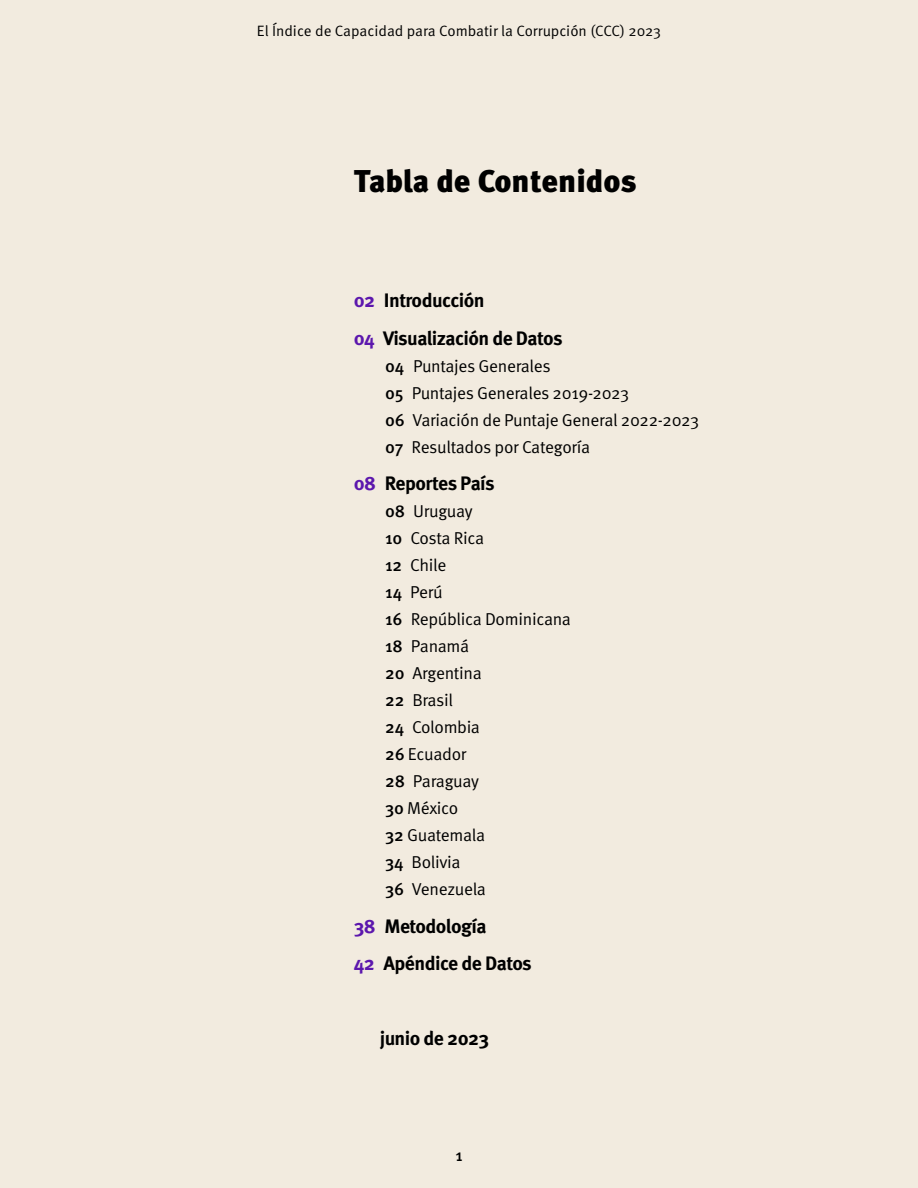
<style>
.page{position:relative;width:918px;height:1188px;background:#f2ebdf}
.page>*{position:absolute;margin:0;border:0;box-sizing:border-box;transform-origin:0 0}
.t1{font:900 31.5px "Meta Pro";color:#000}
.t2{font:700 19.5px/37.5px "Meta Pro";letter-spacing:-.03em;color:#000}
.t3{font:17.25px/27px "Meta Pro Norm";letter-spacing:-.02em;color:#000}
.t4{font:500 16.5px "Meta Pro";color:#000}
.t5{font:15px "Meta Pro Norm";color:#000}
.s1{color:#5c17ad}
.s2{font-family:"Meta Pro";font-weight:500}
</style>
<div class="page">
<p class="t5" style="left:257px;top:19px;width:406px">El Índice de Capacidad para Combatir la Corrupción (CCC) 2023</p>
<h1 class="t1" style="left:354px;top:156px;width:285px">Tabla de Contenidos</h1>
<p class="t2" style="left:354px;top:280px;width:210px"><span class="s1">02</span> Introducción<br><span class="s1">04</span> Visualización de Datos</p>
<p class="t3" style="left:385px;top:351px;width:315px"><span class="s2">04</span> Puntajes Generales<br><span class="s2">05</span> Puntajes Generales 2019-2023<br><span class="s2">06</span> Variación de Puntaje General 2022-2023<br><span class="s2">07</span> Resultados por Categoría</p>
<p class="t2" style="left:354px;top:463px;width:142px"><span class="s1">08</span> Reportes País</p>
<p class="t3" style="left:385px;top:497px;width:187px"><span class="s2">08</span> Uruguay<br><span class="s2">10</span> Costa Rica<br><span class="s2">12</span> Chile<br><span class="s2">14</span> Perú<br><span class="s2">16</span> República Dominicana<br><span class="s2">18</span> Panamá<br><span class="s2">20</span> Argentina<br><span class="s2">22</span> Brasil<br><span class="s2">24</span> Colombia<br><span class="s2">26</span> Ecuador<br><span class="s2">28</span> Paraguay<br><span class="s2">30</span> México<br><span class="s2">32</span> Guatemala<br><span class="s2">34</span> Bolivia<br><span class="s2">36</span> Venezuela</p>
<p class="t2" style="left:354px;top:906px;width:180px"><span class="s1">38</span> Metodología<br><span class="s1">42</span> Apéndice de Datos</p>
<p class="t2" style="left:380px;top:1018px;width:111px">junio de 2023</p>
<p class="t4" style="left:455px;top:1142px;width:9px">1</p>
</div>
